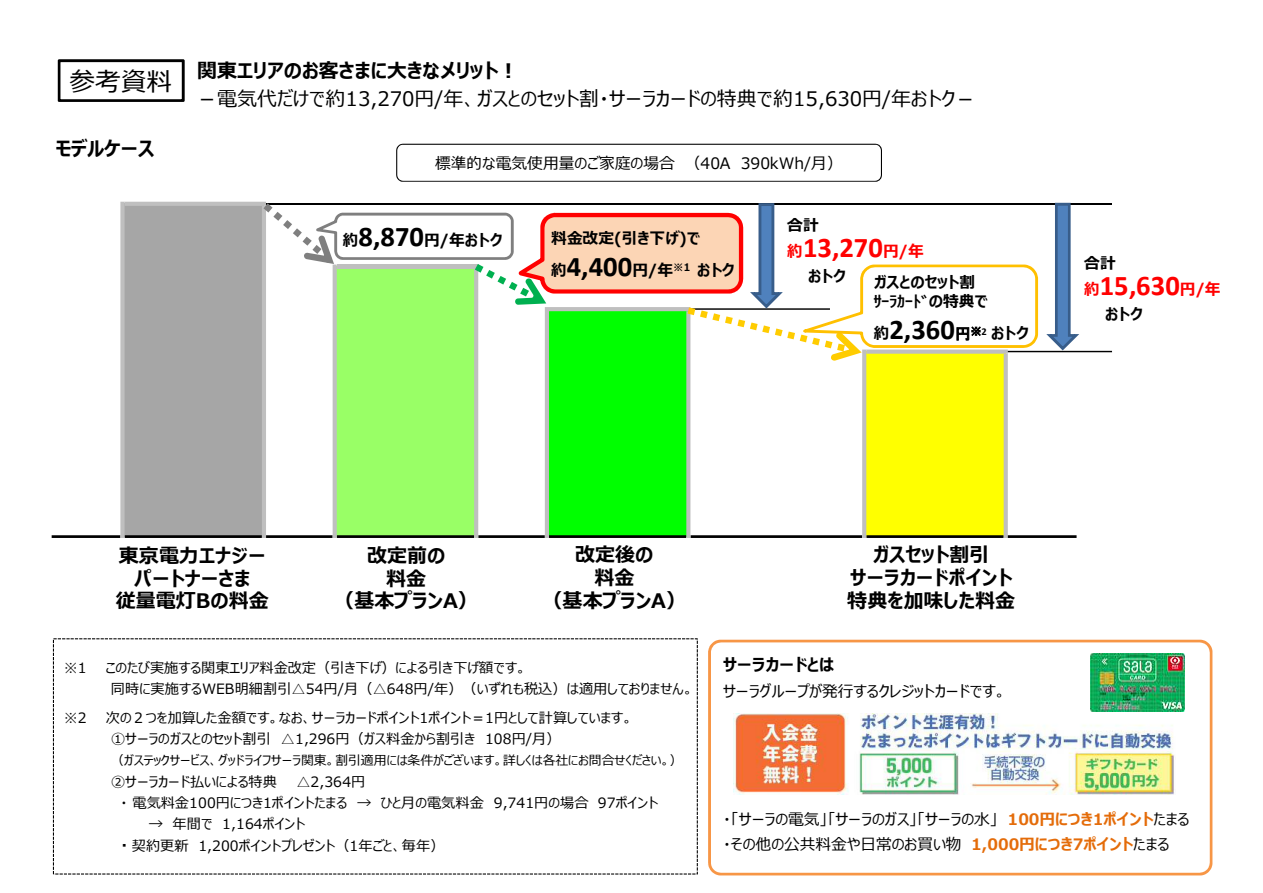
<style>
.page{position:relative;width:1263px;height:893px;background:#fff}
.page>*{position:absolute;margin:0;border:0;box-sizing:border-box;transform-origin:0 0}
.t1{font:700 28.5px "Calibri";letter-spacing:.005em;color:#f00}
.t2{font:700 28.5px "Calibri";color:#000}
.t3{font:25.65px "Meiryo UI";color:#000}
.t4{font:700 19.95px/22.8px "Meiryo UI";color:#000;text-align:center}
.t5{font:19.95px "Meiryo UI";color:#000}
.t6{font:700 17.1px "Meiryo UI";color:#000}
.t7{font:15.75px/25.8px "Meiryo UI";color:#000}
.t8{font:700 15.75px/19.8px "Meiryo UI";color:#000}
.t9{font:14.25px/21.5px "Meiryo UI";color:#000}
.t10{font:12.75px "Meiryo UI";color:#000}
.s1{font-family:"Calibri";font-size:28.5px}
.s2{font-family:"Meiryo UI";font-size:15.75px}
.s3{font-family:"MS P Gothic";font-weight:400;font-size:15.75px}
.s4{font-family:"MS P Gothic";font-size:15.75px}
.s5{font-weight:700;color:#e46c0a}
</style>
<div class="page">
<div style="left:122px;top:204px;width:142px;height:84px;background:#a6a6a6"></div>
<div style="left:122px;top:288px;width:142px;height:21px;background:#a6a6a6"></div>
<div style="left:122px;top:309px;width:142px;height:21px;background:#a6a6a6"></div>
<div style="left:122px;top:330px;width:142px;height:22px;background:#a6a6a6"></div>
<div style="left:122px;top:351px;width:142px;height:22px;background:#a6a6a6"></div>
<div style="left:335px;top:351px;width:141px;height:22px;background:#9f6"></div>
<div style="left:547px;top:351px;width:141px;height:22px;background:#0f0"></div>
<div style="left:864px;top:351px;width:142px;height:22px;background:#ff0"></div>
<div style="left:122px;top:373px;width:142px;height:20px;background:#a6a6a6"></div>
<div style="left:335px;top:373px;width:141px;height:20px;background:#9f6"></div>
<div style="left:547px;top:373px;width:141px;height:20px;background:#0f0"></div>
<div style="left:864px;top:373px;width:142px;height:20px;background:#ff0"></div>
<div style="left:122px;top:393px;width:142px;height:20px;background:#a6a6a6"></div>
<div style="left:335px;top:393px;width:141px;height:20px;background:#9f6"></div>
<div style="left:547px;top:393px;width:141px;height:20px;background:#0f0"></div>
<div style="left:864px;top:393px;width:142px;height:20px;background:#ff0"></div>
<div style="left:122px;top:413px;width:142px;height:21px;background:#a6a6a6"></div>
<div style="left:335px;top:413px;width:141px;height:21px;background:#9f6"></div>
<div style="left:547px;top:413px;width:141px;height:21px;background:#0f0"></div>
<div style="left:864px;top:413px;width:142px;height:21px;background:#ff0"></div>
<div style="left:122px;top:434px;width:142px;height:20px;background:#a6a6a6"></div>
<div style="left:335px;top:434px;width:141px;height:20px;background:#9f6"></div>
<div style="left:547px;top:434px;width:141px;height:20px;background:#0f0"></div>
<div style="left:864px;top:434px;width:142px;height:20px;background:#ff0"></div>
<div style="left:122px;top:454px;width:142px;height:20px;background:#a6a6a6"></div>
<div style="left:335px;top:454px;width:141px;height:20px;background:#9f6"></div>
<div style="left:547px;top:454px;width:141px;height:20px;background:#0f0"></div>
<div style="left:864px;top:454px;width:142px;height:20px;background:#ff0"></div>
<div style="left:122px;top:474px;width:142px;height:21px;background:#a6a6a6"></div>
<div style="left:335px;top:474px;width:141px;height:21px;background:#9f6"></div>
<div style="left:547px;top:474px;width:141px;height:21px;background:#0f0"></div>
<div style="left:864px;top:474px;width:142px;height:21px;background:#ff0"></div>
<div style="left:122px;top:495px;width:142px;height:20px;background:#a6a6a6"></div>
<div style="left:335px;top:495px;width:141px;height:20px;background:#9f6"></div>
<div style="left:547px;top:495px;width:141px;height:20px;background:#0f0"></div>
<div style="left:864px;top:495px;width:142px;height:20px;background:#ff0"></div>
<div style="left:122px;top:515px;width:142px;height:21px;background:#a6a6a6"></div>
<div style="left:335px;top:515px;width:141px;height:21px;background:#9f6"></div>
<div style="left:547px;top:515px;width:141px;height:21px;background:#0f0"></div>
<div style="left:864px;top:515px;width:142px;height:21px;background:#ff0"></div>
<hr style="left:125px;top:202px;width:141px;height:4px;background:#bfbfbf">
<hr style="left:52px;top:535px;width:68px;height:3px;background:#000">
<hr style="left:125px;top:535px;width:137px;height:3px;background:#000">
<hr style="left:266px;top:535px;width:67px;height:3px;background:#000">
<hr style="left:337px;top:535px;width:137px;height:3px;background:#000">
<hr style="left:478px;top:535px;width:67px;height:3px;background:#000">
<hr style="left:549px;top:535px;width:137px;height:3px;background:#000">
<hr style="left:690px;top:535px;width:172px;height:3px;background:#000">
<hr style="left:866px;top:535px;width:138px;height:3px;background:#000">
<div style="left:120px;top:202px;width:5px;height:336px;background:#bfbfbf"></div>
<hr style="left:262px;top:206px;width:4px;height:332px;background:#bfbfbf">
<svg style="left:333px;top:361px;width:4px;height:177px"></svg>
<hr style="left:474px;top:269px;width:4px;height:269px;background:#bfbfbf">
<hr style="left:545px;top:307px;width:4px;height:231px;background:#bfbfbf">
<svg style="left:686px;top:361px;width:4px;height:177px"></svg>
<hr style="left:862px;top:349px;width:4px;height:189px;background:#bfbfbf">
<hr style="left:1004px;top:354px;width:4px;height:184px;background:#bfbfbf">
<hr style="left:266px;top:203px;width:846px;height:1px;background:#000">
<hr style="left:1008px;top:351px;width:104px;height:1px;background:#000">
<hr style="left:1008px;top:535px;width:69px;height:3px;background:#000">
<svg style="left:53px;top:638px;width:645px;height:236px"></svg>
<svg style="left:396px;top:144px;width:486px;height:38px"></svg>
<svg style="left:1046px;top:203px;width:33px;height:147px"></svg>
<svg style="left:708px;top:639px;width:504px;height:236px"></svg>
<svg style="left:264px;top:203px;width:774px;height:158px"></svg>
<svg style="left:58px;top:59px;width:127px;height:43px"></svg>
<img style="left:734px;top:714px;width:441px;height:80px">
<img style="left:1090px;top:654px;width:94px;height:57px">
<h2 class="t3" style="left:70px;top:64px;width:104px">参考資料</h2>
<h3 class="t4" style="left:56px;top:136px;width:100px">モデルケース</h3>
<h3 class="t4" style="left:197px;top:58px;width:323px">関東エリアのお客さまに大きなメリット！</h3>
<h3 class="t5" style="left:197px;top:85px;width:780px">－電気代だけで約13,270円/年、ガスとのセット割・サーラカードの特典で約15,630円/年おトク－</h3>
<p class="t7" style="left:435px;top:150px;width:409px">標準的な電気使用量のご家庭の場合 （40A 390kWh/月）</p>
<p class="t8" style="left:343px;top:229px;width:161px">約<span class="s1">8,870</span>円/年おトク</p>
<p class="t8" style="left:551px;top:221px;width:185px;line-height:31.8px">料金改定(引き下げ)で約<span class="s1">4,400</span>円/年<sup>※1</sup> おトク</p>
<p class="t8" style="left:787px;top:214px;width:33px">合計</p>
<h1 class="t1" style="left:787px;top:235px;width:138px"><span class="s2">約</span>13,270<span class="s2">円/年</span></h1>
<p class="t8" style="left:808px;top:266px;width:39px">おトク</p>
<p class="t8" style="left:874px;top:271px;width:116px">ガスとのセット割<br>ｻｰﾗｶｰﾄﾞの特典で</p>
<h1 class="t2" style="left:874px;top:318px;width:157px"><span class="s2">約</span>2,360<span class="s3">円</span><sup>※</sup><sup>2</sup> <span class="s2">おトク</span></h1>
<p class="t8" style="left:1084px;top:252px;width:33px">合計</p>
<h1 class="t1" style="left:1084px;top:273px;width:138px"><span class="s2">約</span>15,630<span class="s2">円/年</span></h1>
<p class="t8" style="left:1105px;top:303px;width:39px">おトク</p>
<h3 class="t4" style="left:116px;top:543px;width:155px">東京電力エナジーパートナーさま<br>従量電灯Bの料金</h3>
<h3 class="t4" style="left:334px;top:543px;width:145px">改定前の<br>料金<br>（基本プランA）</h3>
<h3 class="t4" style="left:543px;top:542px;width:145px">改定後の<br>料金<br>（基本プランA）</h3>
<h3 class="t4" style="left:847px;top:542px;width:170px">ガスセット割引<br>サーラカードポイント特典を加味した料金</h3>
<p class="t9" style="left:64px;top:656px;width:25px">※1</p>
<p class="t9" style="left:111px;top:656px;width:584px;text-indent:-5px">このたび実施する関東エリア料金改定（引き下げ）による引き下げ額です。<br>同時に実施するWEB明細割引△54円/月（△648円/年）（いずれも税込）は適用しておりません。</p>
<p class="t9" style="left:64px;top:705px;width:25px">※2</p>
<p class="t9" style="left:111px;top:705px;width:523px;text-indent:-5px">次の２つを加算した金額です。なお、サーラカードポイント1ポイント＝1円として計算しています。<br>①サーラのガスとのセット割引 △1,296円（ガス料金から割引き 108円/月）</p>
<p class="t10" style="left:111px;top:751px;width:573px">（ガステックサービス、グッドライフサーラ関東。割引適用には条件がございます。詳しくは各社にお問合せください。）</p>
<p class="t9" style="left:111px;top:769px;width:167px">②サーラカード払いによる特典</p>
<p class="t9" style="left:120px;top:769px;width:539px;text-indent:176px">△2,364円<br>・電気料金100円につき1ポイントたまる → ひと月の電気料金 9,741円の場合 97ポイント</p>
<p class="t9" style="left:120px;top:812px;width:326px;text-indent:28px">→ 年間で 1,164ポイント<br><span class="s4">・</span>契約更新 1,200ポイントプレゼント（1年ごと、毎年）</p>
<p class="t6" style="left:723px;top:652px;width:113px">サーラカードとは</p>
<p class="t7" style="left:723px;top:677px;width:285px">サーラグループが発行するクレジットカードです。</p>
<p class="t7" style="left:723px;top:804px;width:468px">・「サーラの電気」「サーラのガス」「サーラの水」 <span class="s5">100円につき1ポイント</span>たまる・その他の公共料金や日常のお買い物 <span class="s5">1,000円につき7ポイント</span>たまる</p>
</div>
